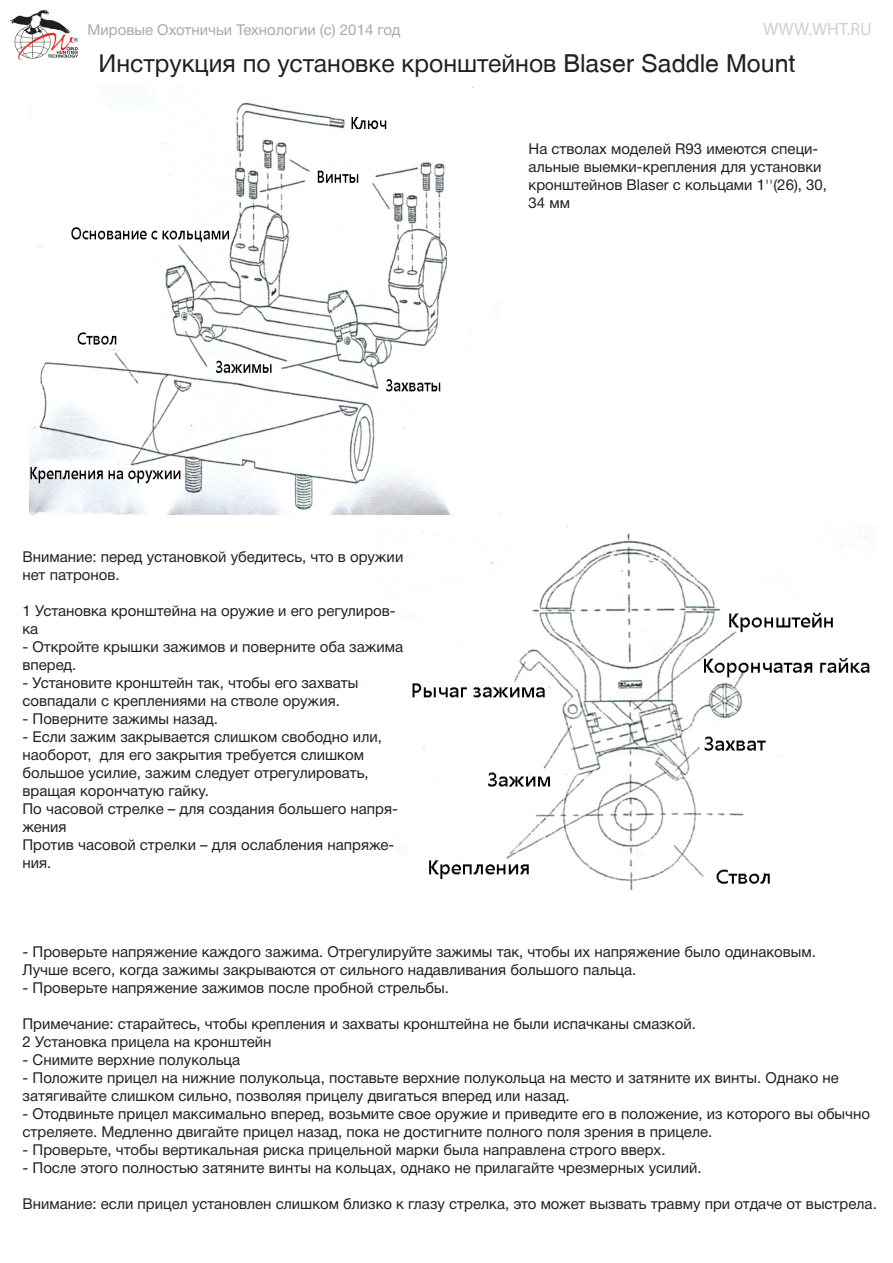
<style>
.page{position:relative;width:893px;height:1263px;background:#fff}
.page>*{position:absolute;margin:0;border:0;box-sizing:border-box;transform-origin:0 0}
.t1{font:24.75px "Helvetica Neue Cyr";color:#231f20}
.t2{font:18px "Myriad Pro";color:#d1d1d1}
.t3{font:15px/18px "Helvetica Neue Cyr";color:#231f20}
.t4{font:15px "Helvetica Neue Cyr";color:#a8a9ad}
.s1{font-family:"Helios"}
</style>
<div class="page">
<img style="left:29px;top:84px;width:472px;height:430px">
<img style="left:393px;top:526px;width:480px;height:365px">
<img style="left:10px;top:10px;width:68px;height:50px">
<p class="t4" style="left:88px;top:22px;width:314px">Мировые Охотничьи Технологии (с) 2014 год</p>
<p class="t2" style="left:763px;top:18px;width:110px">WWW.WHT.RU</p>
<h1 class="t1" style="left:98px;top:50px;width:699px">Инструкция по установке кронштейнов <span class="s1">Blaser Saddle Mount</span></h1>
<p class="t3" style="left:529px;top:140px;width:300px">На стволах моделей R93 имеются специ&shy;альные выемки-крепления для установки кронштейнов Blaser с кольцами 1''(26), 30,<br>34 мм</p>
<p class="t3" style="left:22px;top:548px;width:382px">Внимание: перед установкой убедитесь, что в оружии нет патронов.</p>
<p class="t3" style="left:22px;top:602px;width:375px">1 Установка кронштейна на оружие и его регулиров&shy;ка</p>
<p class="t3" style="left:22px;top:638px;width:382px">- Откройте крышки зажимов и поверните оба зажима вперед.</p>
<p class="t3" style="left:22px;top:674px;width:337px">- Установите кронштейн так, чтобы его захваты совпадали с креплениями на стволе оружия.</p>
<p class="t3" style="left:22px;top:710px;width:197px">- Поверните зажимы назад.</p>
<p class="t3" style="left:22px;top:728px;width:377px">- Если зажим закрывается слишком свободно или, наоборот, для его закрытия требуется слишком большое усилие, зажим следует отрегулировать, вращая корончатую гайку.<br>По часовой стрелке – для создания большего напря&shy;жения<br>Против часовой стрелки – для ослабления напряже&shy;ния.</p>
<p class="t3" style="left:22px;top:943px;width:795px">- Проверьте напряжение каждого зажима. Отрегулируйте зажимы так, чтобы их напряжение было одинаковым.<br>Лучше всего, когда зажимы закрываются от сильного надавливания большого пальца.</p>
<p class="t3" style="left:22px;top:979px;width:428px">- Проверьте напряжение зажимов после пробной стрельбы.</p>
<p class="t3" style="left:23px;top:1015px;width:675px">Примечание: старайтесь, чтобы крепления и захваты кронштейна не были испачканы смазкой.<br>2 Установка прицела на кронштейн</p>
<p class="t3" style="left:23px;top:1051px;width:219px">- Снимите верхние полукольца</p>
<p class="t3" style="left:22px;top:1069px;width:818px">- Положите прицел на нижние полукольца, поставьте верхние полукольца на место и затяните их винты. Однако не затягивайте слишком сильно, позволяя прицелу двигаться вперед или назад.</p>
<p class="t3" style="left:22px;top:1105px;width:849px">- Отодвиньте прицел максимально вперед, возьмите свое оружие и приведите его в положение, из которого вы обычно стреляете. Медленно двигайте прицел назад, пока не достигните полного поля зрения в прицеле.</p>
<p class="t3" style="left:23px;top:1141px;width:645px">- Проверьте, чтобы вертикальная риска прицельной марки была направлена строго вверх.</p>
<p class="t3" style="left:23px;top:1159px;width:681px">- После этого полностью затяните винты на кольцах, однако не прилагайте чрезмерных усилий.</p>
<p class="t3" style="left:23px;top:1195px;width:856px">Внимание: если прицел установлен слишком близко к глазу стрелка, это может вызвать травму при отдаче от выстрела.</p>
</div>
